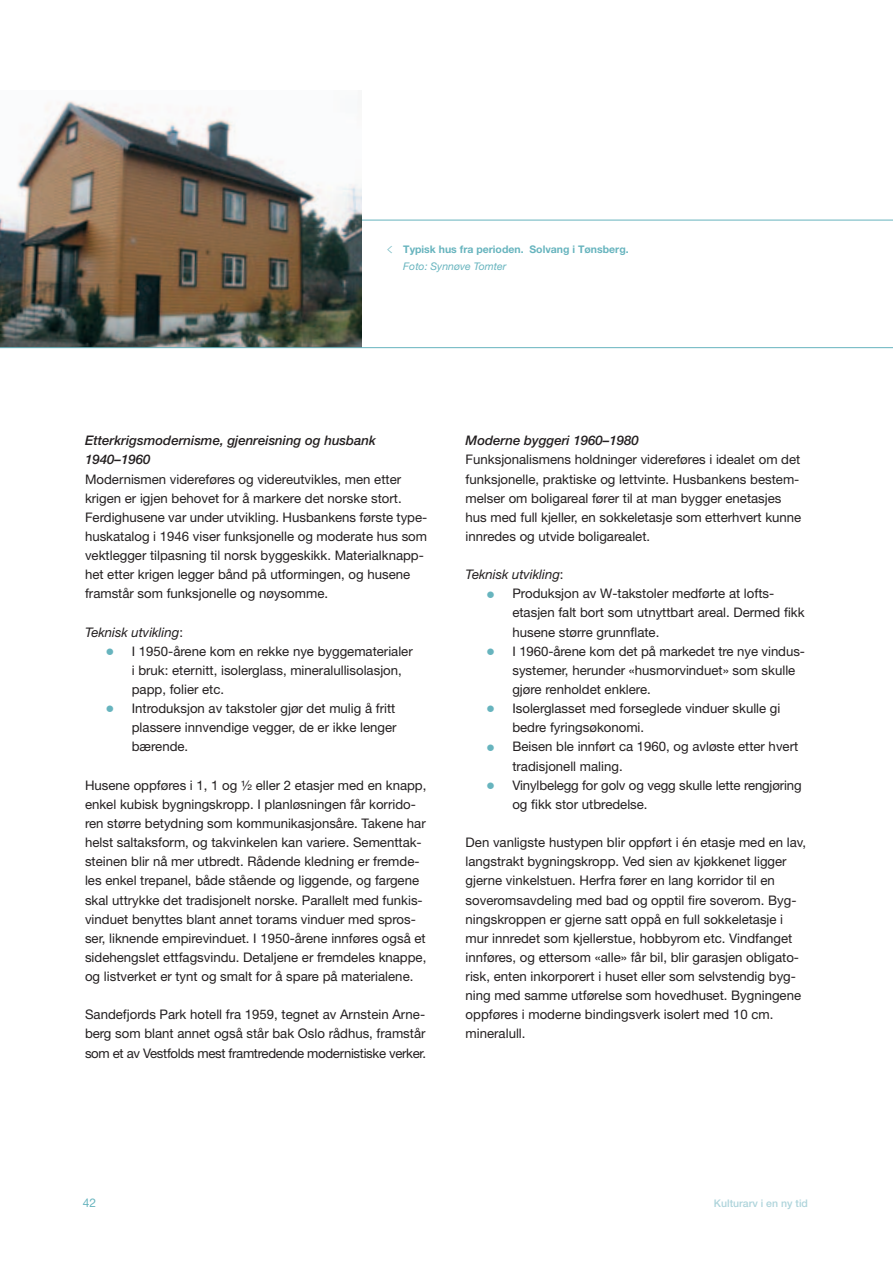
<style>
.page{position:relative;width:893px;height:1263px;background:#fff}
.page>*{position:absolute;margin:0;border:0;box-sizing:border-box;transform-origin:0 0}
.t1{font:200 13.5px "The Sans";color:#67b4be}
.t2{font:13.2px/19.2px "Helvetica Neue";color:#231f20}
.t3{font:italic 500 13.2px/19.2px "Helvetica Neue";color:#231f20}
.t4{font:12px "Helvetica Neue";color:#67b4be}
.t5{font:700 10.5px "Helvetica Neue";color:#67b4be}
.t6{font:italic 10.5px "Helvetica Neue";color:#67b4be}
.t7{font:500 10.5px "Helvetica Neue";color:#aed4db}
.s1{font-style:italic}
</style>
<div class="page">
<hr style="left:0;top:220px;width:893px;height:1px;background:#67b4be">
<img style="left:0;top:101px;width:361px;height:246px">
<hr style="left:0;top:347px;width:893px;height:1px;background:#67b4be">
<p class="t1" style="left:387px;top:244px;width:8px">&lt;</p>
<p class="t5" style="left:403px;top:246px;width:227px">Typisk hus fra perioden. Solvang i Tønsberg.</p>
<p class="t6" style="left:403px;top:262px;width:104px">Foto: Synnøve Tomter</p>
<p class="t3" style="left:85px;top:432px;width:292px">Etterkrigsmodernisme, gjenreisning og husbank<br>1940–1960</p>
<p class="t2" style="left:85px;top:470px;width:344px">Modernismen videreføres og videreutvikles, men etter krigen er igjen behovet for å markere det norske stort.<br>Ferdighusene var under utvikling. Husbankens første type&shy;huskatalog i 1946 viser funksjonelle og moderate hus som vektlegger tilpasning til norsk byggeskikk. Materialknapp&shy;het etter krigen legger bånd på utformingen, og husene framstår som funksjonelle og nøysomme.</p>
<p class="t2" style="left:132px;top:624px;width:282px;text-indent:-47px"><span class="s1">Teknisk utvikling</span>:<br>I 1950-årene kom en rekke nye byggematerialer i bruk: eternitt, isolerglass, mineralullisolasjon, papp, folier etc.<br>Introduksjon av takstoler gjør det mulig å fritt plassere innvendige vegger, de er ikke lenger bærende.</p>
<p class="t2" style="left:85px;top:777px;width:343px">Husene oppføres i 1, 1 og ½ eller 2 etasjer med en knapp, enkel kubisk bygningskropp. I planløsningen får korrido&shy;ren større betydning som kommunikasjonsåre. Takene har helst saltaksform, og takvinkelen kan variere. Sementtak&shy;steinen blir nå mer utbredt. Rådende kledning er fremde&shy;les enkel trepanel, både stående og liggende, og fargene skal uttrykke det tradisjonelt norske. Parallelt med funkis&shy;vinduet benyttes blant annet torams vinduer med spros&shy;ser, liknende empirevinduet. I 1950-årene innføres også et sidehengslet ettfagsvindu. Detaljene er fremdeles knappe, og listverket er tynt og smalt for å spare på materialene.</p>
<p class="t2" style="left:85px;top:1006px;width:343px;text-align:justify">Sandefjords Park hotell fra 1959, tegnet av Arnstein Arne&shy;berg som blant annet også står bak Oslo rådhus, framstår som et av Vestfolds mest framtredende modernistiske verker.</p>
<p class="t3" style="left:466px;top:432px;width:175px">Moderne byggeri 1960–1980</p>
<p class="t2" style="left:466px;top:451px;width:337px">Funksjonalismens holdninger videreføres i idealet om det funksjonelle, praktiske og lettvinte. Husbankens bestem&shy;melser om boligareal fører til at man bygger enetasjes hus med full kjeller, en sokkeletasje som etterhvert kunne innredes og utvide boligarealet.</p>
<p class="t2" style="left:512px;top:566px;width:294px;text-indent:-47px"><span class="s1">Teknisk utvikling</span>:<br>Produksjon av W-takstoler medførte at lofts&shy;etasjen falt bort som utnyttbart areal. Dermed fikk husene større grunnflate.<br>I 1960-årene kom det på markedet tre nye vindus - systemer, herunder «husmorvinduet» som skulle gjøre renholdet enklere.<br>Isolerglasset med forseglede vinduer skulle gi bedre fyringsøkonomi.<br>Beisen ble innført ca 1960, og avløste etter hvert tradisjonell maling.<br>Vinylbelegg for golv og vegg skulle lette rengjøring og fikk stor utbredelse.</p>
<p class="t2" style="left:466px;top:834px;width:342px">Den vanligste hustypen blir oppført i én etasje med en lav, langstrakt bygningskropp. Ved sien av kjøkkenet ligger gjerne vinkelstuen. Herfra fører en lang korridor til en soveromsavdeling med bad og opptil fire soverom. Byg&shy;ningskroppen er gjerne satt oppå en full sokkeletasje i mur innredet som kjellerstue, hobbyrom etc. Vindfanget innføres, og ettersom «alle» får bil, blir garasjen obligato&shy;risk, enten inkorporert i huset eller som selvstendig byg&shy;ning med samme utførelse som hovedhuset. Bygningene oppføres i moderne bindingsverk isolert med 10 cm. mineralull.</p>
<p class="t4" style="left:83px;top:1198px;width:15px">42</p>
<p class="t7" style="left:714px;top:1200px;width:95px">Kulturarv i en ny tid</p>
</div>
